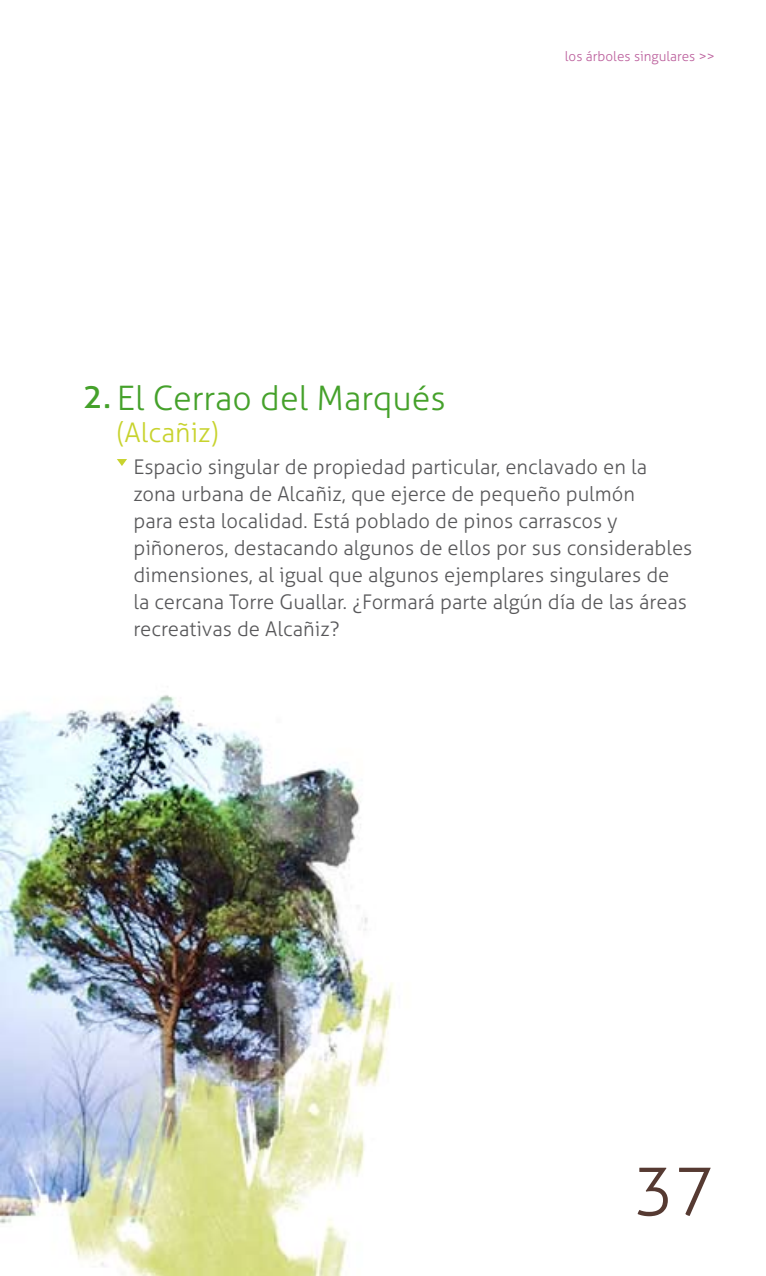
<style>
.page{position:relative;width:766px;height:1276px;background:#fff}
.page>*{position:absolute;margin:0;border:0;box-sizing:border-box;transform-origin:0 0}
.t1{font:300 67.5px "Aller";color:#563a32}
.t2{font:300 33.75px "Aller";color:#45a12b}
.t3{font:300 27px "Aller";color:#c8d32e}
.t4{font:300 20.25px/27px "Aller";color:#58585a}
.t5{font:300 13.5px "Aller";color:#bc609d}
.s1{font-weight:400}
</style>
<div class="page">
<img style="left:0;top:695px;width:393px;height:581px">
<svg style="left:117px;top:459px;width:10px;height:7px"></svg>
<p class="t5" style="left:564px;top:48px;width:151px">los árboles singulares &gt;&gt;</p>
<h2 class="t2" style="left:83px;top:377px;width:364px"><span class="s1">2.</span> El Cerrao del Marqués</h2>
<h3 class="t3" style="left:117px;top:416px;width:103px">(Alcañiz)</h3>
<p class="t4" style="left:133px;top:453px;width:560px">Espacio singular de propiedad particular, enclavado en la zona urbana de Alcañiz, que ejerce de pequeño pulmón<br>para esta localidad. Está poblado de pinos carrascos y piñoneros, destacando algunos de ellos por sus considerables dimensiones, al igual que algunos ejemplares singulares de<br>la cercana Torre Guallar. ¿Formará parte algún día de las áreas recreativas de Alcañiz?</p>
<h1 class="t1" style="left:633px;top:1146px;width:82px">37</h1>
</div>
